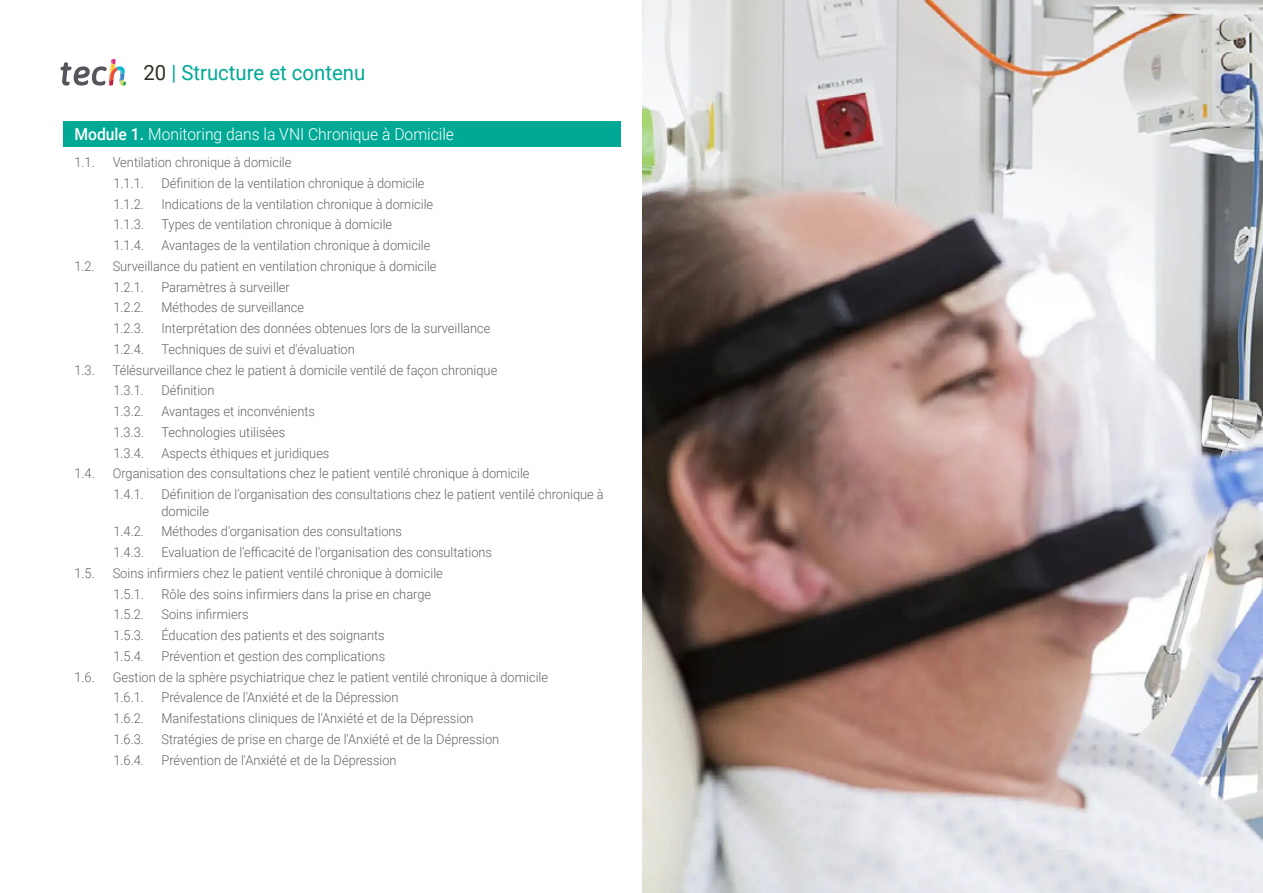
<style>
.page{position:relative;width:1263px;height:893px;background:#fff}
.page>*{position:absolute;margin:0;border:0;box-sizing:border-box;transform-origin:0 0}
.t1{font:21px "Roboto";color:#00a996}
.t2{font:300 16.5px "Roboto";color:#fff;scale:.95 1}
.t3{font:300 13.5px/20.7px "Roboto";color:#61646a;scale:.95 1}
.s1{color:#312e20}
.s2{font-weight:500}
</style>
<div class="page">
<div style="left:63px;top:121px;width:558px;height:25px;background:#00a996"></div>
<img style="left:642px;top:0;width:621px;height:893px">
<svg style="left:61px;top:59px;width:65px;height:27px"></svg>
<h1 class="t1" style="left:144px;top:57px;width:223px"><span class="s1">20</span> | Structure et contenu</h1>
<p class="t2" style="left:74px;top:123px;width:401px"><span class="s2">Module 1.</span> Monitoring dans la VNI Chronique à Domicile</p>
<p class="t3" style="left:74px;top:151px;width:23px">1.1.</p>
<p class="t3" style="left:113px;top:151px;width:190px">Ventilation chronique à domicile<br>1.1.1.</p>
<p class="t3" style="left:161px;top:172px;width:278px">Définition de la ventilation chronique à domicile</p>
<p class="t3" style="left:113px;top:193px;width:34px">1.1.2.</p>
<p class="t3" style="left:161px;top:193px;width:288px">Indications de la ventilation chronique à domicile</p>
<p class="t3" style="left:113px;top:214px;width:34px">1.1.3.</p>
<p class="t3" style="left:161px;top:214px;width:244px">Types de ventilation chronique à domicile</p>
<p class="t3" style="left:113px;top:234px;width:34px">1.1.4.</p>
<p class="t3" style="left:161px;top:234px;width:285px">Avantages de la ventilation chronique à domicile</p>
<p class="t3" style="left:74px;top:255px;width:23px">1.2.</p>
<p class="t3" style="left:113px;top:255px;width:342px">Surveillance du patient en ventilation chronique à domicile<br>1.2.1.</p>
<p class="t3" style="left:161px;top:276px;width:137px">Paramètres à surveiller</p>
<p class="t3" style="left:113px;top:297px;width:34px">1.2.2.</p>
<p class="t3" style="left:161px;top:297px;width:152px">Méthodes de surveillance</p>
<p class="t3" style="left:113px;top:317px;width:34px">1.2.3.</p>
<p class="t3" style="left:161px;top:317px;width:348px">Interprétation des données obtenues lors de la surveillance</p>
<p class="t3" style="left:113px;top:338px;width:34px">1.2.4.</p>
<p class="t3" style="left:161px;top:338px;width:205px">Techniques de suivi et d'évaluation</p>
<p class="t3" style="left:74px;top:359px;width:23px">1.3.</p>
<p class="t3" style="left:113px;top:359px;width:406px">Télésurveillance chez le patient à domicile ventilé de façon chronique<br>1.3.1.</p>
<p class="t3" style="left:161px;top:380px;width:57px">Définition</p>
<p class="t3" style="left:113px;top:400px;width:34px">1.3.2.</p>
<p class="t3" style="left:161px;top:400px;width:163px">Avantages et inconvénients</p>
<p class="t3" style="left:113px;top:421px;width:34px">1.3.3.</p>
<p class="t3" style="left:161px;top:421px;width:132px">Technologies utilisées</p>
<p class="t3" style="left:113px;top:442px;width:34px">1.3.4.</p>
<p class="t3" style="left:161px;top:442px;width:178px">Aspects éthiques et juridiques</p>
<p class="t3" style="left:74px;top:463px;width:23px">1.4.</p>
<p class="t3" style="left:113px;top:463px;width:440px">Organisation des consultations chez le patient ventilé chronique à domicile<br>1.4.1.</p>
<p class="t3" style="left:161px;top:486px;width:467px;line-height:16.5px">Définition de l'organisation des consultations chez le patient ventilé chronique à domicile</p>
<p class="t3" style="left:113px;top:521px;width:34px">1.4.2.</p>
<p class="t3" style="left:161px;top:521px;width:255px">Méthodes d'organisation des consultations</p>
<p class="t3" style="left:113px;top:541px;width:34px">1.4.3.</p>
<p class="t3" style="left:161px;top:541px;width:350px">Evaluation de l'efficacité de l'organisation des consultations</p>
<p class="t3" style="left:74px;top:562px;width:23px">1.5.</p>
<p class="t3" style="left:113px;top:562px;width:349px">Soins infirmiers chez le patient ventilé chronique à domicile<br>1.5.1.</p>
<p class="t3" style="left:161px;top:583px;width:285px">Rôle des soins infirmiers dans la prise en charge</p>
<p class="t3" style="left:113px;top:604px;width:34px">1.5.2.</p>
<p class="t3" style="left:161px;top:604px;width:93px">Soins infirmiers</p>
<p class="t3" style="left:113px;top:624px;width:34px">1.5.3.</p>
<p class="t3" style="left:161px;top:624px;width:237px">Éducation des patients et des soignants</p>
<p class="t3" style="left:113px;top:645px;width:34px">1.5.4.</p>
<p class="t3" style="left:161px;top:645px;width:237px">Prévention et gestion des complications</p>
<p class="t3" style="left:74px;top:666px;width:23px">1.6.</p>
<p class="t3" style="left:113px;top:666px;width:460px">Gestion de la sphère psychiatrique chez le patient ventilé chronique à domicile<br>1.6.1.</p>
<p class="t3" style="left:161px;top:687px;width:251px">Prévalence de l'Anxiété et de la Dépression</p>
<p class="t3" style="left:113px;top:707px;width:34px">1.6.2.</p>
<p class="t3" style="left:161px;top:707px;width:330px">Manifestations cliniques de l'Anxiété et de la Dépression</p>
<p class="t3" style="left:113px;top:728px;width:34px">1.6.3.</p>
<p class="t3" style="left:161px;top:728px;width:357px">Stratégies de prise en charge de l'Anxiété et de la Dépression</p>
<p class="t3" style="left:113px;top:749px;width:34px">1.6.4.</p>
<p class="t3" style="left:161px;top:749px;width:249px">Prévention de l'Anxiété et de la Dépression</p>
</div>
